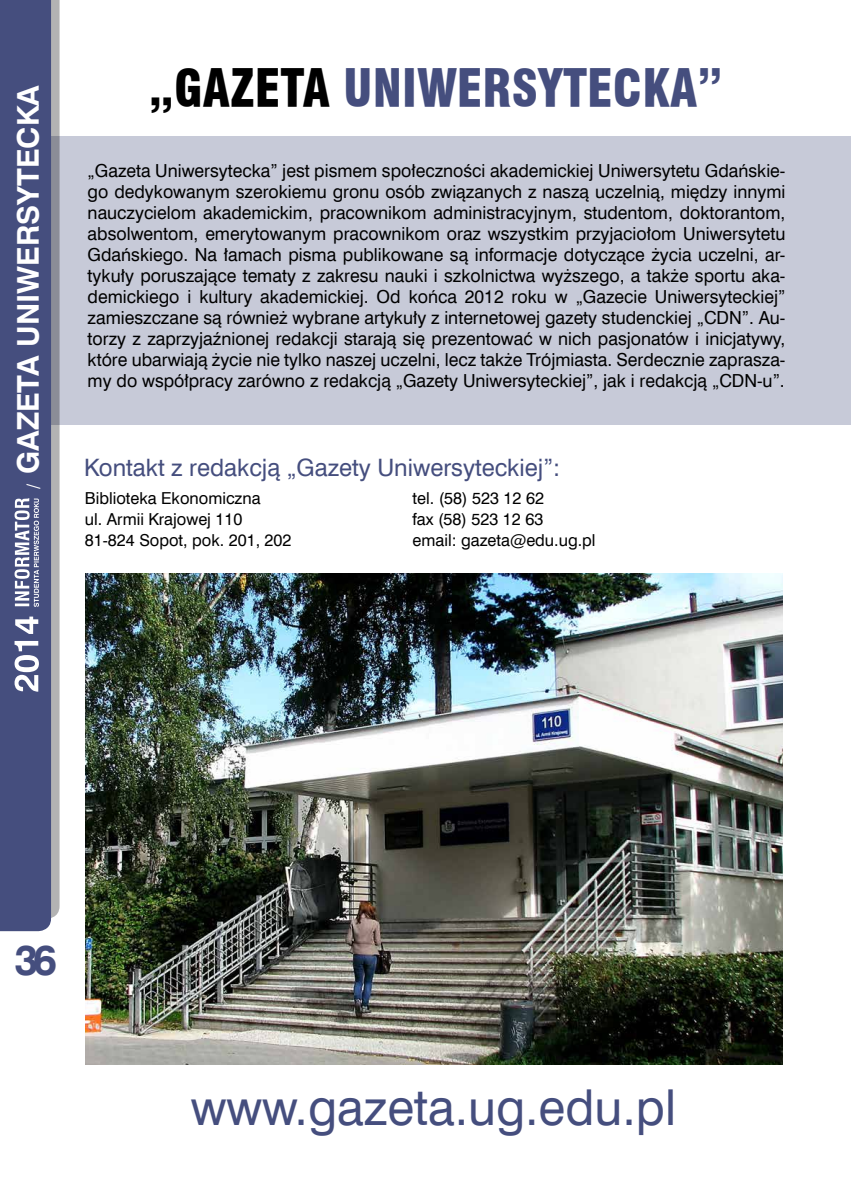
<style>
.page{position:relative;width:851px;height:1191px;background:#fff}
.page>*{position:absolute;margin:0;border:0;box-sizing:border-box;transform-origin:0 0}
.t1{font:49.5px "Swiss 721 Blk Cn AT";color:#454e7e}
.t2{font:49.5px "Swis 721 EU";color:#454e7e}
.t3{font:700 42px "Swis 721 EU";color:#454e7e}
.t4{font:700 30px "Swis 721 EU";color:#fff}
.t5{font:24px "Swis 721 EU";color:#454e7e}
.t6{font:18px/21px "Swis 721 EU";color:#000;text-align:justify}
.t7{font:16.5px/21px "Swis 721 EU";color:#000}
.s1{font-size:16.5px}
.s2{color:#000}
</style>
<div class="page">
<div style="left:19px;top:136px;width:831px;height:288px;background:#c7cad8"></div>
<svg style="left:51px;top:0;width:9px;height:918px;background:#a9aaad"></svg>
<div style="left:0;top:0;width:51px;height:931px;background:#454e7e"></div>
<svg style="left:15px;top:498px;width:24px;height:109px"></svg>
<svg style="left:15px;top:616px;width:24px;height:75px"></svg>
<svg style="left:850px;top:136px;width:1px;height:289px"></svg>
<img style="left:85px;top:574px;width:697px;height:490px">
<h3 class="t4" style="left:10px;top:489px;width:405px;rotate:-90deg"><span class="s1">/</span> GAZETA UNIWERSYTECKA</h3>
<h1 class="t1" style="left:149px;top:58px;width:575px"><span class="s2">„GAZETA</span> UNIWERSYTECKA”</h1>
<p class="t6" style="left:88px;top:161px;width:699px">„Gazeta Uniwersytecka” jest pismem społeczności akademickiej Uniwersytetu Gdańskie&shy;go dedykowanym szerokiemu gronu osób związanych z naszą uczelnią, między innymi nauczycielom akademickim, pracownikom administracyjnym, studentom, doktorantom, absolwentom, emerytowanym pracownikom oraz wszystkim przyjaciołom Uniwersytetu Gdańskiego. Na łamach pisma publikowane są informacje dotyczące życia uczelni, ar&shy;tykuły poruszające tematy z zakresu nauki i szkolnictwa wyższego, a także sportu aka&shy;demickiego i kultury akademickiej. Od końca 2012 roku w „Gazecie Uniwersyteckiej” zamieszczane są również wybrane artykuły z internetowej gazety studenckiej „CDN”. Au&shy;torzy z zaprzyjaźnionej redakcji starają się prezentować w nich pasjonatów i inicjatywy, które ubarwiają życie nie tylko naszej uczelni, lecz także Trójmiasta. Serdecznie zaprasza&shy;my do współpracy zarówno z redakcją „Gazety Uniwersyteckiej”, jak i redakcją „CDN-u”.</p>
<h3 class="t5" style="left:84px;top:453px;width:477px">Kontakt z redakcją „Gazety Uniwersyteckiej”:</h3>
<p class="t7" style="left:85px;top:488px;width:208px">Biblioteka Ekonomiczna<br>ul. Armii Krajowej 110<br>81-824 Sopot, pok. 201, 202</p>
<p class="t7" style="left:412px;top:488px;width:184px">tel. (58) 523 12 62<br>fax (58) 523 12 63<br>email: gazeta@edu.ug.pl</p>
<h2 class="t3" style="left:15px;top:933px;width:44px">36</h2>
<h1 class="t2" style="left:191px;top:1076px;width:487px">www.gazeta.ug.edu.pl</h1>
</div>
